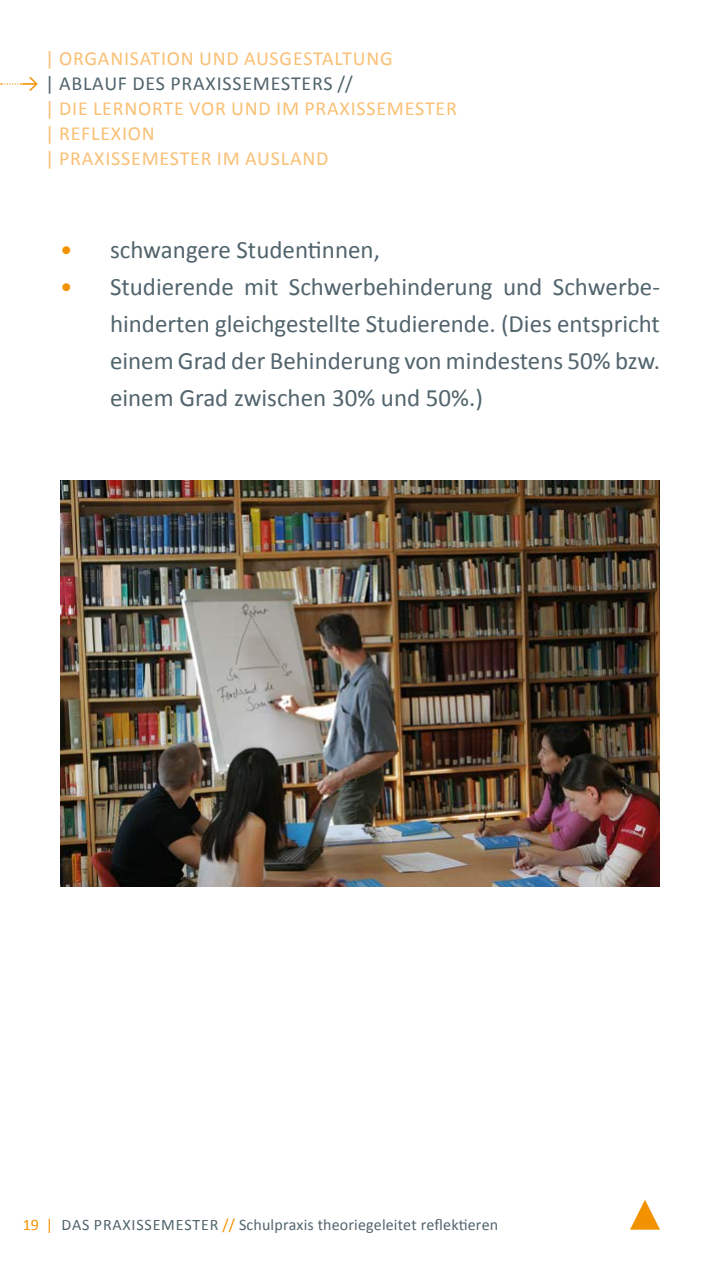
<style>
.page{position:relative;width:720px;height:1280px;background:#fff}
.page>*{position:absolute;margin:0;border:0;box-sizing:border-box;transform-origin:0 0}
.t1{font:25px/37px "Calibri";color:#52646d;text-align:justify}
.t2{font:20px/25px "Calibri";letter-spacing:.04em;color:#fac075}
.t3{font:16px "Calibri";letter-spacing:.01em;color:#52646d}
.s1{color:#f39200}
.s2{color:#52646d}
</style>
<div class="page">
<img style="left:60px;top:480px;width:600px;height:407px">
<svg style="left:630px;top:1200px;width:30px;height:30px"></svg>
<svg style="left:1px;top:83px;width:20px;height:2px"></svg>
<p class="t2" style="left:45px;top:45px;width:349px">| ORGANISATION UND AUSGESTALTUNG</p>
<p class="t2" style="left:45px;top:70px;width:413px;text-indent:-24px"><span class="s1">→</span> <span class="s2">| ABLAUF DES PRAXISSEMESTERS //<br></span>| DIE LERNORTE VOR UND IM PRAXISSEMESTER | REFLEXION<br>| PRAXISSEMESTER IM AUSLAND</p>
<p class="t1" style="left:60px;top:231px;width:321px"><span class="s1">•</span> schwangere Studentinnen,</p>
<p class="t1" style="left:110px;top:268px;width:551px;text-indent:-50px"><span class="s1">•</span> Studierende mit Schwerbehinderung und Schwerbe&shy;hinderten gleichgestellte Studierende. (Dies entspricht einem Grad der Behinderung von mindestens 50% bzw. einem Grad zwischen 30% und 50%.)</p>
<p class="t3" style="left:23px;top:1213px;width:477px"><span class="s1">19 |</span> DAS PRAXISSEMESTER <span class="s1">//</span> Schulpraxis theoriegeleitet reflektieren</p>
</div>
